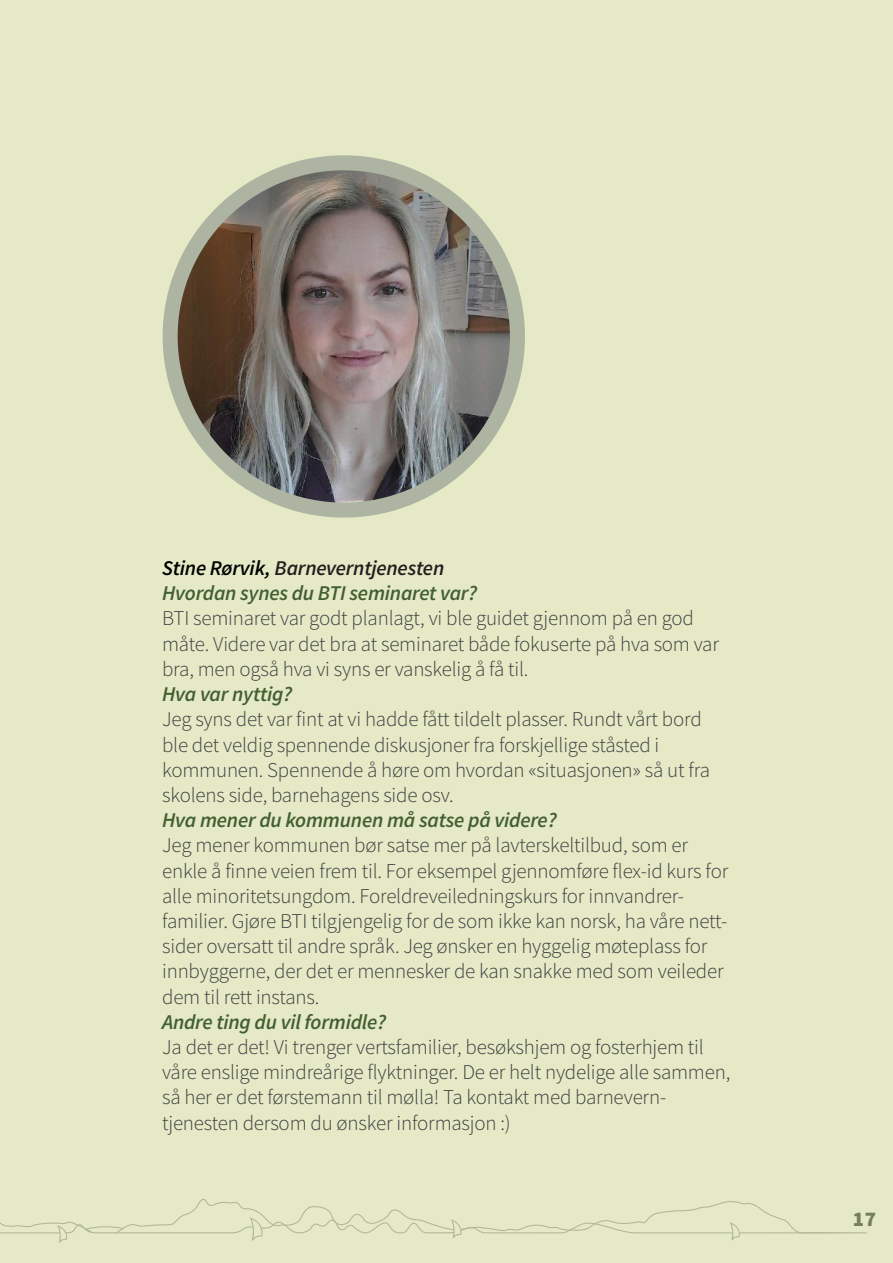
<style>
.page{position:relative;width:893px;height:1263px;background:#e5e9c6}
.page>*{position:absolute;margin:0;border:0;box-sizing:border-box;transform-origin:0 0}
.t1{font:300 21px/25.2px "Source Sans Pro";letter-spacing:-.01em;color:#3e3e3f}
.t2{font:italic 600 21px "Source Sans Pro";letter-spacing:-.01em;color:#425f32}
.t3{font:italic 600 21px "Source Sans Pro";letter-spacing:-.01em;color:#231f20}
.t4{font:900 21px "Source Sans Pro";color:#5e6769}
.s1{color:#000}
</style>
<div class="page">
<img style="left:170px;top:163px;width:347px;height:347px;border-radius:174px">
<div style="left:163px;top:155px;width:362px;height:363px;border:15px solid #adb4a1;border-radius:50%"></div>
<p class="t3" style="left:162px;top:554px;width:284px"><span class="s1">Stine Rørvik,</span> Barneverntjenesten</p>
<p class="t2" style="left:162px;top:579px;width:317px">Hvordan synes du BTI seminaret var?</p>
<p class="t1" style="left:162px;top:606px;width:558px">BTI seminaret var godt planlagt, vi ble guidet gjennom på en god måte. Videre var det bra at seminaret både fokuserte på hva som var bra, men også hva vi syns er vanskelig å få til.</p>
<p class="t2" style="left:162px;top:680px;width:132px">Hva var nyttig?</p>
<p class="t1" style="left:162px;top:707px;width:541px">Jeg syns det var fint at vi hadde fått tildelt plasser. Rundt vårt bord ble det veldig spennende diskusjoner fra forskjellige ståsted i</p>
<p class="t1" style="left:162px;top:757px;width:549px">kommunen. Spennende å høre om hvordan «situasjonen» så ut fra skolens side, barnehagens side osv.</p>
<p class="t2" style="left:162px;top:806px;width:396px">Hva mener du kommunen må satse på videre?</p>
<p class="t1" style="left:162px;top:833px;width:568px">Jeg mener kommunen bør satse mer på lavterskeltilbud, som er enkle å finne veien frem til. For eksempel gjennomføre flex-id kurs for alle minoritetsungdom. Foreldreveiledningskurs for innvandrer-</p>
<p class="t1" style="left:162px;top:908px;width:567px">familier. Gjøre BTI tilgjengelig for de som ikke kan norsk, ha våre nett&shy;sider oversatt til andre språk. Jeg ønsker en hyggelig møteplass for innbyggerne, der det er mennesker de kan snakke med som veileder dem til rett instans.</p>
<p class="t2" style="left:162px;top:1008px;width:226px">Andre ting du vil formidle?</p>
<p class="t1" style="left:162px;top:1034px;width:570px">Ja det er det! Vi trenger vertsfamilier, besøkshjem og fosterhjem til våre enslige mindreårige flyktninger. De er helt nydelige alle sammen, så her er det førstemann til mølla! Ta kontakt med barnevern-</p>
<p class="t1" style="left:162px;top:1110px;width:350px">tjenesten dersom du ønsker informasjon :)</p>
<p class="t4" style="left:853px;top:1204px;width:25px">17</p>
</div>
